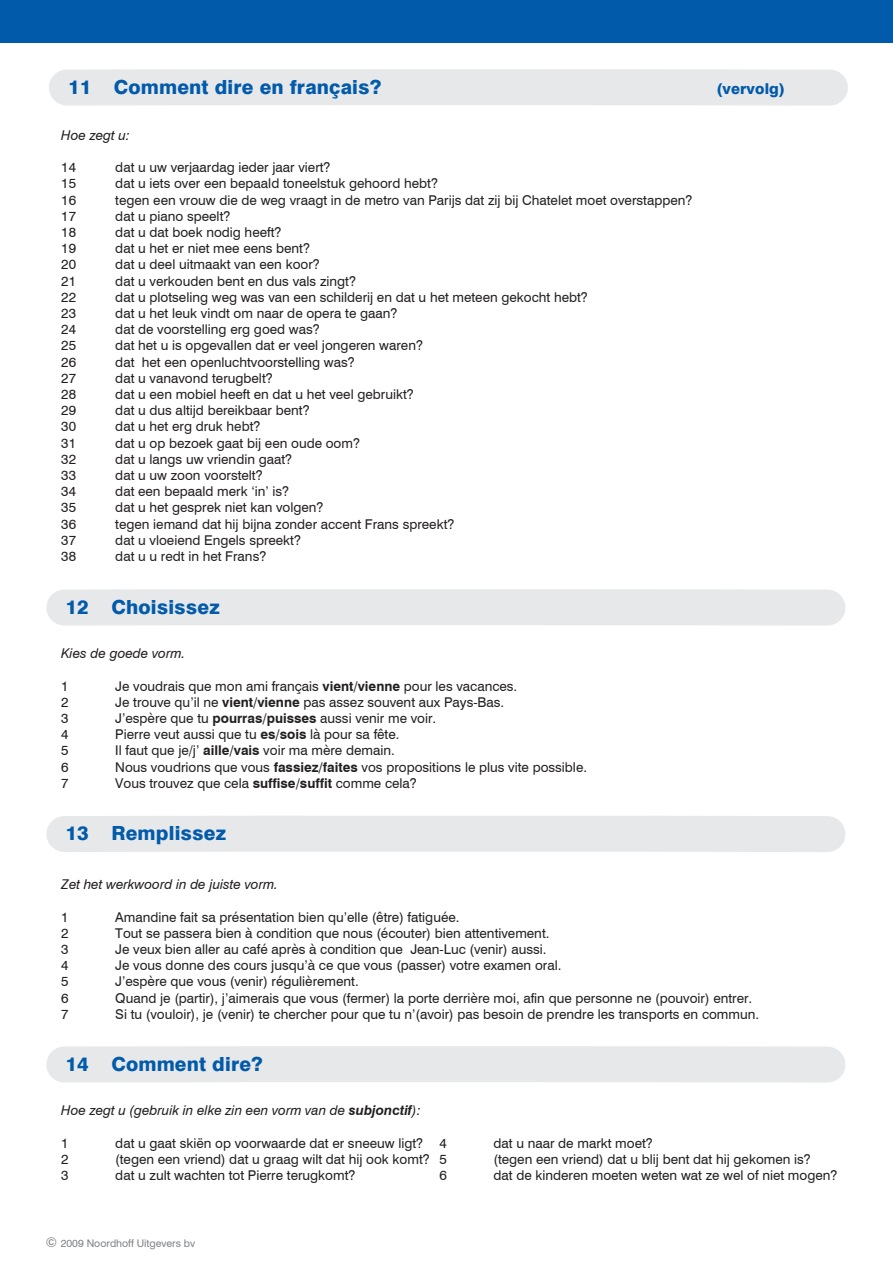
<style>
.page{position:relative;width:893px;height:1263px;background:#fff}
.page>*{position:absolute;margin:0;border:0;box-sizing:border-box;transform-origin:0 0}
.t1{font:800 19.5px "Swiss 721 BT";letter-spacing:.01em;color:#015aaa}
.t2{font:800 15px "Swiss 721 BT";letter-spacing:.01em;color:#015aaa}
.t3{font:13.5px "Swiss 721 BT";color:#231f20}
.t4{font:italic 13.5px "Swiss 721 BT";color:#231f20}
.t5{font:10.5px "Swiss 721 BT";color:#808285}
.s1{font-weight:700}
.s2{font-size:13.5px}
</style>
<div class="page">
<div style="left:0;top:0;width:892px;height:43px;background:#015aaa"></div>
<div style="left:49px;top:69px;width:799px;height:37px;background:#e7e8e9"></div>
<div style="left:46px;top:589px;width:799px;height:37px;background:#e7e8e9"></div>
<div style="left:46px;top:816px;width:799px;height:36px;background:#e7e8e9"></div>
<div style="left:46px;top:1046px;width:799px;height:37px;background:#e7e8e9"></div>
<h1 class="t1" style="left:68px;top:75px;width:315px">11 Comment dire en français?</h1>
<p class="t2" style="left:716px;top:79px;width:70px">(vervolg)</p>
<p class="t4" style="left:61px;top:127px;width:70px">Hoe zegt u:</p>
<p class="t3" style="left:61px;top:159px;width:16px">14</p>
<p class="t3" style="left:115px;top:159px;width:217px">dat u uw verjaardag ieder jaar viert?</p>
<p class="t3" style="left:61px;top:175px;width:16px">15</p>
<p class="t3" style="left:115px;top:175px;width:324px">dat u iets over een bepaald toneelstuk gehoord hebt?</p>
<p class="t3" style="left:61px;top:192px;width:16px">16</p>
<p class="t3" style="left:115px;top:192px;width:578px">tegen een vrouw die de weg vraagt in de metro van Parijs dat zij bij Chatelet moet overstappen?</p>
<p class="t3" style="left:61px;top:208px;width:16px">17</p>
<p class="t3" style="left:115px;top:208px;width:117px">dat u piano speelt?</p>
<p class="t3" style="left:61px;top:224px;width:16px">18</p>
<p class="t3" style="left:115px;top:224px;width:168px">dat u dat boek nodig heeft?</p>
<p class="t3" style="left:61px;top:240px;width:16px">19</p>
<p class="t3" style="left:115px;top:240px;width:196px">dat u het er niet mee eens bent?</p>
<p class="t3" style="left:61px;top:256px;width:16px">20</p>
<p class="t3" style="left:115px;top:256px;width:206px">dat u deel uitmaakt van een koor?</p>
<p class="t3" style="left:61px;top:273px;width:16px">21</p>
<p class="t3" style="left:115px;top:273px;width:242px">dat u verkouden bent en dus vals zingt?</p>
<p class="t3" style="left:61px;top:289px;width:16px">22</p>
<p class="t3" style="left:115px;top:289px;width:474px">dat u plotseling weg was van een schilderij en dat u het meteen gekocht hebt?</p>
<p class="t3" style="left:61px;top:305px;width:16px">23</p>
<p class="t3" style="left:115px;top:305px;width:284px">dat u het leuk vindt om naar de opera te gaan?</p>
<p class="t3" style="left:61px;top:321px;width:16px">24</p>
<p class="t3" style="left:115px;top:321px;width:206px">dat de voorstelling erg goed was?</p>
<p class="t3" style="left:61px;top:337px;width:16px">25</p>
<p class="t3" style="left:115px;top:337px;width:309px">dat het u is opgevallen dat er veel jongeren waren?</p>
<p class="t3" style="left:61px;top:354px;width:16px">26</p>
<p class="t3" style="left:115px;top:354px;width:241px">dat het een openluchtvoorstelling was?</p>
<p class="t3" style="left:61px;top:370px;width:16px">27</p>
<p class="t3" style="left:115px;top:370px;width:159px">dat u vanavond terugbelt?</p>
<p class="t3" style="left:61px;top:386px;width:16px">28</p>
<p class="t3" style="left:115px;top:386px;width:300px">dat u een mobiel heeft en dat u het veel gebruikt?</p>
<p class="t3" style="left:61px;top:402px;width:16px">29</p>
<p class="t3" style="left:115px;top:402px;width:196px">dat u dus altijd bereikbaar bent?</p>
<p class="t3" style="left:61px;top:418px;width:16px">30</p>
<p class="t3" style="left:115px;top:418px;width:147px">dat u het erg druk hebt?</p>
<p class="t3" style="left:61px;top:435px;width:16px">31</p>
<p class="t3" style="left:115px;top:435px;width:246px">dat u op bezoek gaat bij een oude oom?</p>
<p class="t3" style="left:61px;top:451px;width:16px">32</p>
<p class="t3" style="left:115px;top:451px;width:178px">dat u langs uw vriendin gaat?</p>
<p class="t3" style="left:61px;top:467px;width:16px">33</p>
<p class="t3" style="left:115px;top:467px;width:149px">dat u uw zoon voorstelt?</p>
<p class="t3" style="left:61px;top:483px;width:16px">34</p>
<p class="t3" style="left:115px;top:483px;width:175px">dat een bepaald merk ‘in’ is?</p>
<p class="t3" style="left:61px;top:499px;width:16px">35</p>
<p class="t3" style="left:115px;top:499px;width:210px">dat u het gesprek niet kan volgen?</p>
<p class="t3" style="left:61px;top:516px;width:16px">36</p>
<p class="t3" style="left:115px;top:516px;width:341px">tegen iemand dat hij bijna zonder accent Frans spreekt?</p>
<p class="t3" style="left:61px;top:532px;width:16px">37</p>
<p class="t3" style="left:115px;top:532px;width:187px">dat u vloeiend Engels spreekt?</p>
<p class="t3" style="left:61px;top:548px;width:16px">38</p>
<p class="t3" style="left:115px;top:548px;width:153px">dat u u redt in het Frans?</p>
<h1 class="t1" style="left:66px;top:595px;width:155px">12 Choisissez</h1>
<p class="t4" style="left:61px;top:645px;width:126px">Kies de goede vorm.</p>
<p class="t3" style="left:61px;top:678px;width:9px">1</p>
<p class="t3" style="left:115px;top:678px;width:403px">Je voudrais que mon ami français <span class="s1">vient/vienne</span> pour les vacances.</p>
<p class="t3" style="left:61px;top:694px;width:9px">2</p>
<p class="t3" style="left:115px;top:694px;width:390px">Je trouve qu’il ne <span class="s1">vient/vienne</span> pas assez souvent aux Pays-Bas.</p>
<p class="t3" style="left:61px;top:710px;width:9px">3</p>
<p class="t3" style="left:115px;top:710px;width:322px">J’espère que tu <span class="s1">pourras/puisses</span> aussi venir me voir.</p>
<p class="t3" style="left:61px;top:726px;width:9px">4</p>
<p class="t3" style="left:115px;top:726px;width:286px">Pierre veut aussi que tu <span class="s1">es/sois</span> là pour sa fête.</p>
<p class="t3" style="left:61px;top:742px;width:9px">5</p>
<p class="t3" style="left:115px;top:742px;width:281px">Il faut que je/j’ <span class="s1">aille/vais</span> voir ma mère demain.</p>
<p class="t3" style="left:61px;top:759px;width:9px">6</p>
<p class="t3" style="left:115px;top:759px;width:473px">Nous voudrions que vous <span class="s1">fassiez/faites</span> vos propositions le plus vite possible.</p>
<p class="t3" style="left:61px;top:775px;width:9px">7</p>
<p class="t3" style="left:115px;top:775px;width:303px">Vous trouvez que cela <span class="s1">suffise/suffit</span> comme cela?</p>
<h1 class="t1" style="left:66px;top:821px;width:162px">13 Remplissez</h1>
<p class="t4" style="left:61px;top:876px;width:218px">Zet het werkwoord in de juiste vorm.</p>
<p class="t3" style="left:61px;top:909px;width:9px">1</p>
<p class="t3" style="left:115px;top:909px;width:345px">Amandine fait sa présentation bien qu’elle (être) fatiguée.</p>
<p class="t3" style="left:61px;top:925px;width:9px">2</p>
<p class="t3" style="left:115px;top:925px;width:435px">Tout se passera bien à condition que nous (écouter) bien attentivement.</p>
<p class="t3" style="left:61px;top:941px;width:9px">3</p>
<p class="t3" style="left:115px;top:941px;width:432px">Je veux bien aller au café après à condition que Jean-Luc (venir) aussi.</p>
<p class="t3" style="left:61px;top:957px;width:9px">4</p>
<p class="t3" style="left:115px;top:957px;width:447px">Je vous donne des cours jusqu’à ce que vous (passer) votre examen oral.</p>
<p class="t3" style="left:61px;top:973px;width:9px">5</p>
<p class="t3" style="left:115px;top:973px;width:245px">J’espère que vous (venir) régulièrement.</p>
<p class="t3" style="left:61px;top:990px;width:9px">6</p>
<p class="t3" style="left:115px;top:990px;width:638px">Quand je (partir), j’aimerais que vous (fermer) la porte derrière moi, afin que personne ne (pouvoir) entrer.</p>
<p class="t3" style="left:61px;top:1006px;width:9px">7</p>
<p class="t3" style="left:115px;top:1006px;width:645px">Si tu (vouloir), je (venir) te chercher pour que tu n’(avoir) pas besoin de prendre les transports en commun.</p>
<h1 class="t1" style="left:66px;top:1052px;width:199px">14 Comment dire?</h1>
<p class="t4" style="left:61px;top:1102px;width:361px">Hoe zegt u (gebruik in elke zin een vorm van de <span class="s1">subjonctif</span>):</p>
<p class="t3" style="left:61px;top:1135px;width:9px">1</p>
<p class="t3" style="left:115px;top:1135px;width:333px">dat u gaat skiën op voorwaarde dat er sneeuw ligt? 4</p>
<p class="t3" style="left:493px;top:1135px;width:161px">dat u naar de markt moet?</p>
<p class="t3" style="left:61px;top:1151px;width:9px">2</p>
<p class="t3" style="left:115px;top:1151px;width:333px">(tegen een vriend) dat u graag wilt dat hij ook komt? 5</p>
<p class="t3" style="left:493px;top:1151px;width:319px">(tegen een vriend) dat u blij bent dat hij gekomen is?</p>
<p class="t3" style="left:61px;top:1167px;width:9px">3</p>
<p class="t3" style="left:115px;top:1167px;width:242px">dat u zult wachten tot Pierre terugkomt?</p>
<p class="t3" style="left:439px;top:1167px;width:9px">6</p>
<p class="t3" style="left:493px;top:1167px;width:345px">dat de kinderen moeten weten wat ze wel of niet mogen?</p>
<p class="t5" style="left:46px;top:1237px;width:151px"><span class="s2">©</span> 2009 Noordhoff Uitgevers bv</p>
</div>
